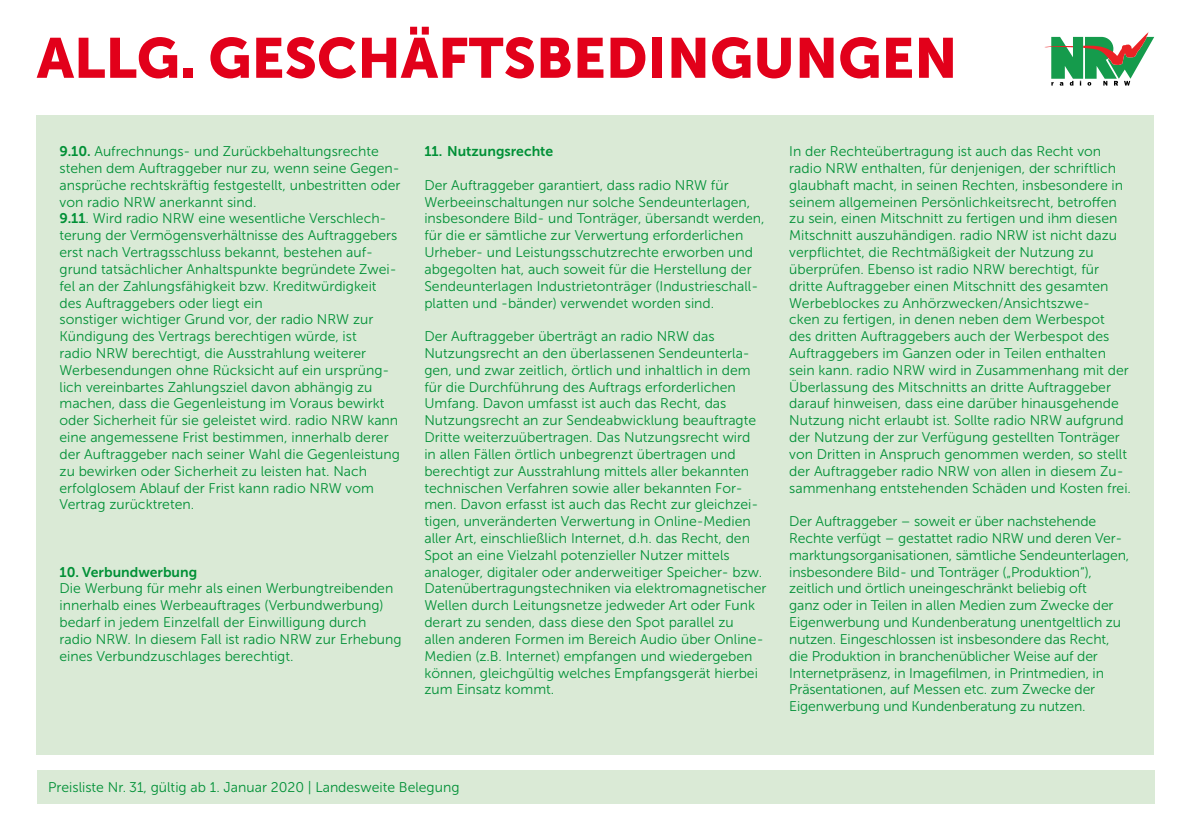
<style>
.page{position:relative;width:1191px;height:840px;background:#fff}
.page>*{position:absolute;margin:0;border:0;box-sizing:border-box;transform-origin:0 0}
.t1{font:56px "Museo Sans 900";color:#e2001a}
.t2{font:14px/16.8px "Museo Sans 300";color:#009036}
.t3{font:14px "Museo Sans 700";color:#009036}
.s1{font-family:"Museo Sans 700"}
</style>
<div class="page">
<svg style="left:1044px;top:32px;width:110px;height:54px"></svg>
<div style="left:37px;top:769px;width:1117px;height:33px;background:#daead6"></div>
<div style="left:37px;top:116px;width:1117px;height:638px;background:#daead6"></div>
<h1 class="t1" style="left:37px;top:26px;width:922px">ALLG. GESCHÄFTSBEDINGUNGEN</h1>
<p class="t2" style="left:60px;top:143px;width:342px"><span class="s1">9.10.</span> Aufrechnungs- und Zurückbehaltungsrechte stehen dem Auftraggeber nur zu, wenn seine Gegen&shy;ansprüche rechtskräftig festgestellt, unbestritten oder von radio NRW anerkannt sind.<br><span class="s1">9.11</span>. Wird radio NRW eine wesentliche Verschlech&shy;terung der Vermögensverhältnisse des Auftraggebers erst nach Vertragsschluss bekannt, bestehen auf&shy;grund tatsächlicher Anhaltspunkte begründete Zwei&shy;fel an der Zahlungsfähigkeit bzw. Kreditwürdigkeit des Auftraggebers oder liegt ein<br>sonstiger wichtiger Grund vor, der radio NRW zur Kündigung des Vertrags berechtigen würde, ist<br>radio NRW berechtigt, die Ausstrahlung weiterer Werbesendungen ohne Rücksicht auf ein ursprüng&shy;lich vereinbartes Zahlungsziel davon abhängig zu machen, dass die Gegenleistung im Voraus bewirkt oder Sicherheit für sie geleistet wird. radio NRW kann eine angemessene Frist bestimmen, innerhalb derer der Auftraggeber nach seiner Wahl die Gegenleistung zu bewirken oder Sicherheit zu leisten hat. Nach erfolglosem Ablauf der Frist kann radio NRW vom Vertrag zurücktreten.</p>
<p class="t3" style="left:60px;top:563px;width:139px">10. Verbundwerbung</p>
<p class="t2" style="left:60px;top:580px;width:344px">Die Werbung für mehr als einen Werbungtreibenden innerhalb eines Werbeauftrages (Verbundwerbung) bedarf in jedem Einzelfall der Einwilligung durch radio NRW. In diesem Fall ist radio NRW zur Erhebung eines Verbundzuschlages berechtigt.</p>
<p class="t3" style="left:424px;top:143px;width:130px">11. Nutzungsrechte</p>
<p class="t2" style="left:424px;top:176px;width:341px">Der Auftraggeber garantiert, dass radio NRW für Werbeeinschaltungen nur solche Sendeunterlagen, insbesondere Bild- und Tonträger, übersandt werden, für die er sämtliche zur Verwertung erforderlichen Urheber- und Leistungsschutzrechte erworben und abgegolten hat, auch soweit für die Herstellung der Sendeunterlagen Industrietonträger (Industrieschall&shy;platten und -bänder) verwendet worden sind.</p>
<p class="t2" style="left:424px;top:328px;width:344px">Der Auftraggeber überträgt an radio NRW das Nutzungsrecht an den überlassenen Sendeunterla&shy;gen, und zwar zeitlich, örtlich und inhaltlich in dem für die Durchführung des Auftrags erforderlichen Umfang. Davon umfasst ist auch das Recht, das Nutzungsrecht an zur Sendeabwicklung beauftragte Dritte weiterzuübertragen. Das Nutzungsrecht wird<br>in allen Fällen örtlich unbegrenzt übertragen und berechtigt zur Ausstrahlung mittels aller bekannten technischen Verfahren sowie aller bekannten For&shy;men. Davon erfasst ist auch das Recht zur gleichzei&shy;tigen, unveränderten Verwertung in Online-Medien aller Art, einschließlich Internet, d.h. das Recht, den Spot an eine Vielzahl potenzieller Nutzer mittels analoger, digitaler oder anderweitiger Speicher- bzw.<br>Datenübertragungstechniken via elektromagnetischer Wellen durch Leitungsnetze jedweder Art oder Funk derart zu senden, dass diese den Spot parallel zu allen anderen Formen im Bereich Audio über Online-Medien (z.B. Internet) empfangen und wiedergeben können, gleichgültig welches Empfangsgerät hierbei zum Einsatz kommt.</p>
<p class="t2" style="left:789px;top:143px;width:343px">In der Rechteübertragung ist auch das Recht von radio NRW enthalten, für denjenigen, der schriftlich glaubhaft macht, in seinen Rechten, insbesondere in seinem allgemeinen Persönlichkeitsrecht, betroffen zu sein, einen Mitschnitt zu fertigen und ihm diesen Mitschnitt auszuhändigen. radio NRW ist nicht dazu verpflichtet, die Rechtmäßigkeit der Nutzung zu überprüfen. Ebenso ist radio NRW berechtigt, für dritte Auftraggeber einen Mitschnitt des gesamten Werbeblockes zu Anhörzwecken/Ansichtszwe-<br>cken zu fertigen, in denen neben dem Werbespot<br>des dritten Auftraggebers auch der Werbespot des Auftraggebers im Ganzen oder in Teilen enthalten sein kann. radio NRW wird in Zusammenhang mit der Überlassung des Mitschnitts an dritte Auftraggeber darauf hinweisen, dass eine darüber hinausgehende Nutzung nicht erlaubt ist. Sollte radio NRW aufgrund der Nutzung der zur Verfügung gestellten Tonträger von Dritten in Anspruch genommen werden, so stellt der Auftraggeber radio NRW von allen in diesem Zu&shy;sammenhang entstehenden Schäden und Kosten frei.</p>
<p class="t2" style="left:789px;top:512px;width:341px">Der Auftraggeber – soweit er über nachstehende Rechte verfügt – gestattet radio NRW und deren Ver&shy;marktungsorganisationen, sämtliche Sendeunterlagen, insbesondere Bild- und Tonträger („Produktion“), zeitlich und örtlich uneingeschränkt beliebig oft<br>ganz oder in Teilen in allen Medien zum Zwecke der Eigenwerbung und Kundenberatung unentgeltlich zu nutzen. Eingeschlossen ist insbesondere das Recht, die Produktion in branchenüblicher Weise auf der Internetpräsenz, in Imagefilmen, in Printmedien, in Präsentationen, auf Messen etc. zum Zwecke der Eigenwerbung und Kundenberatung zu nutzen.</p>
<p class="t2" style="left:48px;top:778px;width:413px">Preisliste Nr. 31, gültig ab 1. Januar 2020 | Landesweite Belegung</p>
</div>
